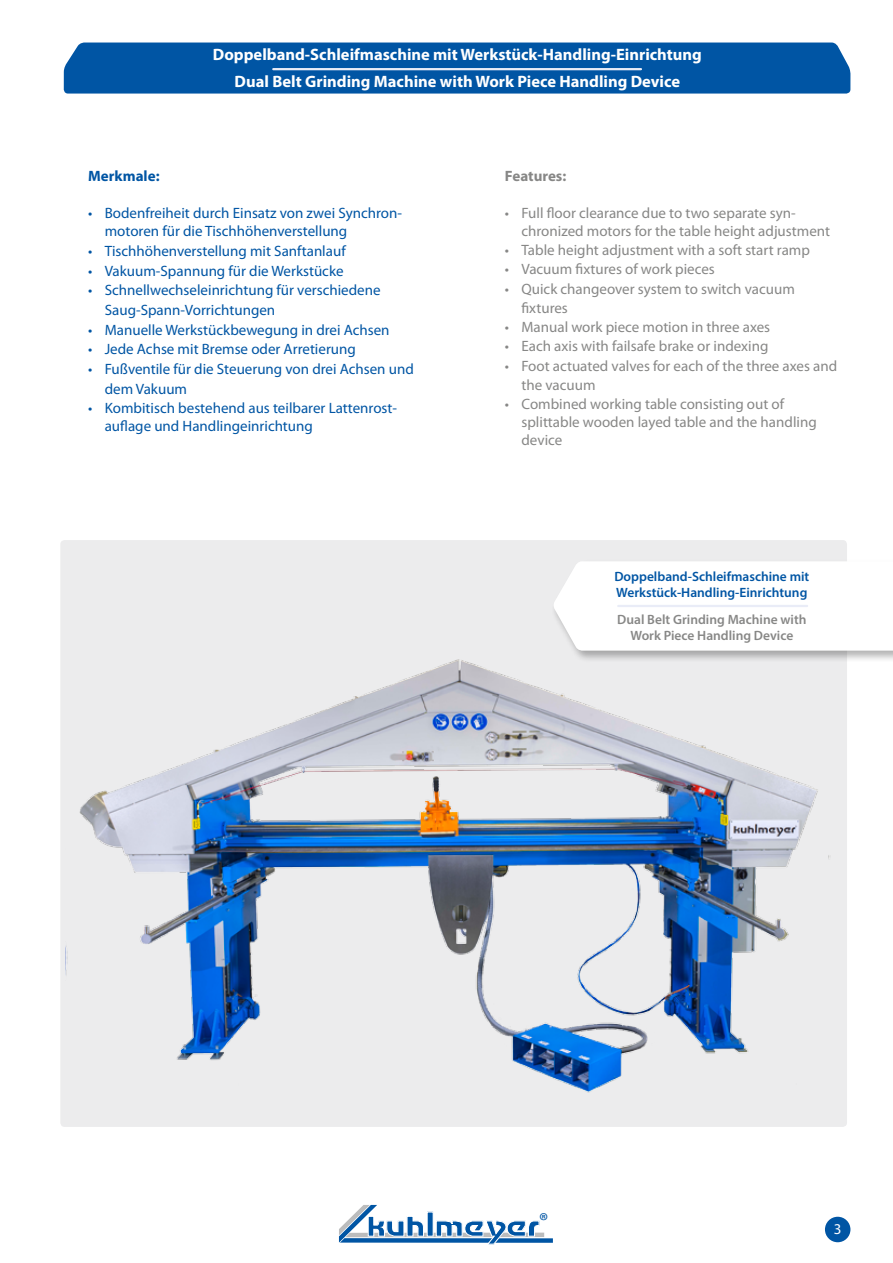
<style>
.page{position:relative;width:893px;height:1263px;background:#fff}
.page>*{position:absolute;margin:0;border:0;box-sizing:border-box;transform-origin:0 0}
.t1{font:21.75px "Myriad Pro";color:#0055a4}
.t2{font:700 16.5px/27px "Myriad Pro";color:#fff;text-align:center}
.t3{font:15px/18px "Myriad Pro";color:#0055a4}
.t4{font:15px/18px "Myriad Pro";color:#878786}
.t5{font:700 15px "Myriad Pro";color:#0055a4}
.t6{font:700 15px "Myriad Pro";color:#878786}
.t7{font:15px "Myriad Pro";color:#fff}
.t8{font:600 13.5px/16.2px "Myriad Pro";color:#0055a4}
.t9{font:600 13.5px/16.2px "Myriad Pro";color:#878786;text-align:center}
</style>
<div class="page">
<div style="left:825px;top:1217px;width:25px;height:25px;background:#0055a4;border-radius:50%"></div>
<svg style="left:339px;top:1204px;width:214px;height:41px"></svg>
<div style="left:60px;top:540px;width:787px;height:587px;background:#ececed;border-radius:4px"></div>
<div style="left:64px;top:43px;width:786px;height:51px;background:#0055a4"></div>
<hr style="left:273px;top:68px;width:368px;height:2px;background:#e9ecf7">
<div style="left:551px;top:559px;width:342px;height:104px;background:#000;opacity:.3"></div>
<div style="left:552px;top:561px;width:341px;height:90px;background:#fff"></div>
<img style="left:66px;top:604px;width:768px;height:489px">
<p class="t2" style="left:213px;top:40px;width:490px">Doppelband-Schleifmaschine mit Werkstück-Handling-Einrichtung<br>Dual Belt Grinding Machine with Work Piece Handling Device</p>
<p class="t5" style="left:88px;top:166px;width:73px">Merkmale:</p>
<p class="t3" style="left:105px;top:204px;width:299px;text-indent:-16px">• Bodenfreiheit durch Einsatz von zwei Synchron&shy;motoren für die Tischhöhenverstellung</p>
<p class="t3" style="left:88px;top:242px;width:259px">• Tischhöhenverstellung mit Sanftanlauf</p>
<p class="t3" style="left:88px;top:261px;width:257px">• Vakuum-Spannung für die Werkstücke</p>
<p class="t3" style="left:105px;top:280px;width:277px;line-height:19.6px;text-indent:-16px">• Schnellwechseleinrichtung für verschiedene<br>Saug-Spann-Vorrichtungen</p>
<p class="t3" style="left:88px;top:320px;width:303px">• Manuelle Werkstückbewegung in drei Achsen</p>
<p class="t3" style="left:88px;top:340px;width:269px">• Jede Achse mit Bremse oder Arretierung</p>
<p class="t3" style="left:105px;top:359px;width:311px;line-height:19.6px;text-indent:-16px">• Fußventile für die Steuerung von drei Achsen und dem Vakuum</p>
<p class="t3" style="left:105px;top:399px;width:294px;text-indent:-16px">• Kombitisch bestehend aus teilbarer Lattenrost&shy;auflage und Handlingeinrichtung</p>
<p class="t6" style="left:505px;top:166px;width:63px">Features:</p>
<p class="t4" style="left:521px;top:203px;width:310px;text-indent:-16px">• Full floor clearance due to two separate syn&shy;chronized motors for the table height adjustment</p>
<p class="t4" style="left:505px;top:241px;width:307px">• Table height adjustment with a soft start ramp</p>
<p class="t4" style="left:505px;top:260px;width:211px">• Vacuum fixtures of work pieces</p>
<p class="t4" style="left:521px;top:279px;width:275px;line-height:19.2px;text-indent:-16px">• Quick changeover system to switch vacuum fixtures</p>
<p class="t4" style="left:505px;top:318px;width:267px">• Manual work piece motion in three axes</p>
<p class="t4" style="left:505px;top:337px;width:265px">• Each axis with failsafe brake or indexing</p>
<p class="t4" style="left:521px;top:356px;width:317px;line-height:19.4px;text-indent:-16px">• Foot actuated valves for each of the three axes and the vacuum</p>
<p class="t4" style="left:521px;top:395px;width:297px;text-indent:-16px">• Combined working table consisting out of splittable wooden layed table and the handling device</p>
<p class="t8" style="left:614px;top:568px;width:197px">Doppelband-Schleifmaschine mit<br>Werkstück-Handling-Einrichtung</p>
<p class="t9" style="left:617px;top:611px;width:191px">Dual Belt Grinding Machine with<br>Work Piece Handling Device</p>
<h1 class="t1" style="left:539px;top:1207px;width:11px">®</h1>
<p class="t7" style="left:834px;top:1220px;width:9px">3</p>
</div>
